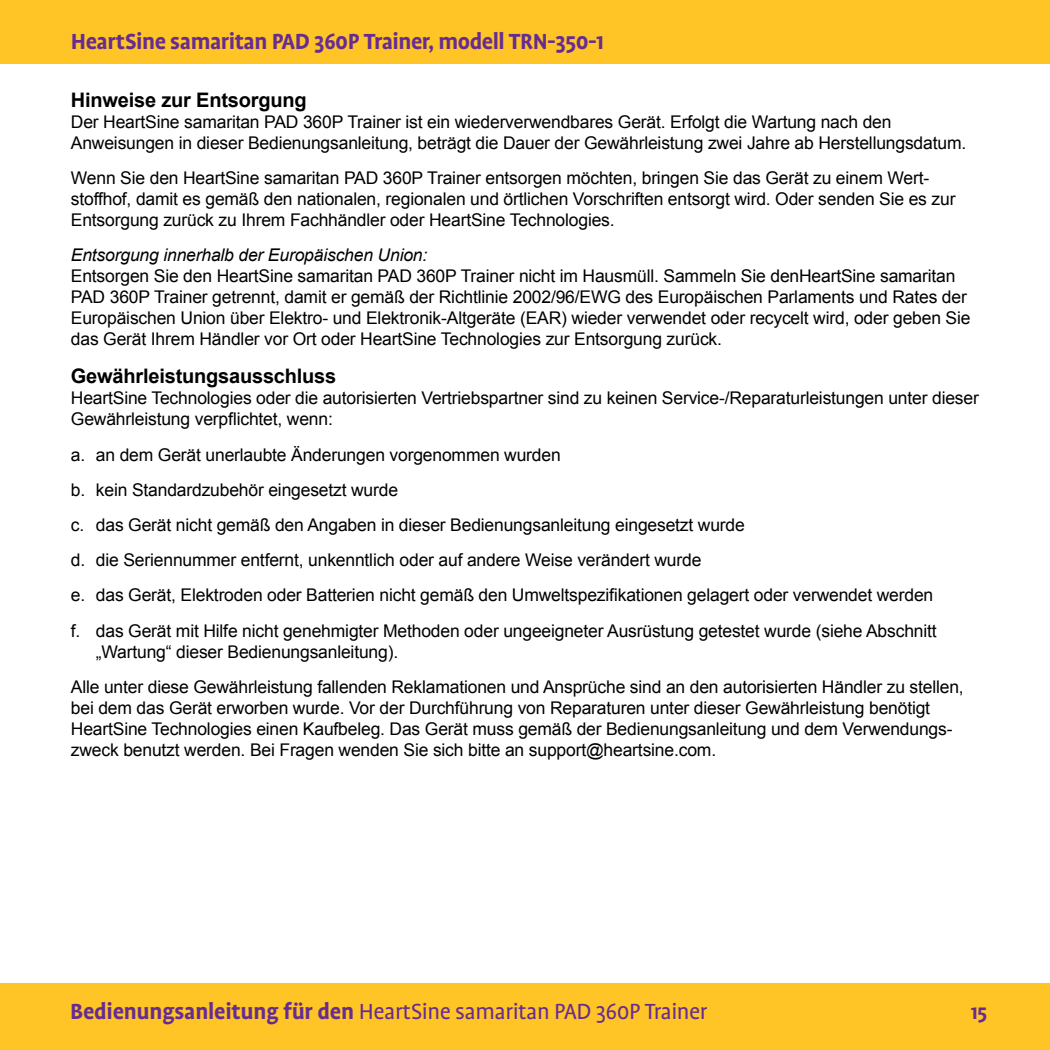
<style>
.page{position:relative;width:1050px;height:1050px;background:#fff}
.page>*{position:absolute;margin:0;border:0;box-sizing:border-box;transform-origin:0 0}
.t1{font:25px "Profile OT";letter-spacing:-.02em;color:#662d91}
.t2{font:700 25px "Profile OT";letter-spacing:-.02em;color:#662d91}
.t3{font:700 22.5px "Profile OT";color:#662d91}
.t4{font:700 20px "Arial";letter-spacing:-.01em;color:#000}
.t5{font:17.5px/21px "Arial";letter-spacing:-.01em;color:#000}
.t6{font:italic 17.5px "Arial";letter-spacing:-.01em;color:#000}
.s1{font-weight:700}
</style>
<div class="page">
<div style="left:0;top:982px;width:1049px;height:67px;background:#ffc425"></div>
<div style="left:0;top:0;width:1049px;height:64px;background:#ffc425"></div>
<h1 class="t2" style="left:71px;top:27px;width:534px">HeartSine samaritan PAD 360P Trainer, modell TRN-350-1</h1>
<p class="t4" style="left:71px;top:86px;width:237px">Hinweise zur Entsorgung</p>
<p class="t5" style="left:71px;top:111px;width:896px">Der HeartSine samaritan PAD 360P Trainer ist ein wiederverwendbares Gerät. Erfolgt die Wartung nach den<br>Anweisungen in dieser Bedienungsanleitung, beträgt die Dauer der Gewährleistung zwei Jahre ab Herstellungsdatum.</p>
<p class="t5" style="left:71px;top:167px;width:886px">Wenn Sie den HeartSine samaritan PAD 360P Trainer entsorgen möchten, bringen Sie das Gerät zu einem Wert&shy;stoffhof, damit es gemäß den nationalen, regionalen und örtlichen Vorschriften entsorgt wird. Oder senden Sie es zur<br>Entsorgung zurück zu Ihrem Fachhändler oder HeartSine Technologies.</p>
<p class="t6" style="left:71px;top:244px;width:358px">Entsorgung innerhalb der Europäischen Union:</p>
<p class="t5" style="left:71px;top:266px;width:901px">Entsorgen Sie den HeartSine samaritan PAD 360P Trainer nicht im Hausmüll. Sammeln Sie denHeartSine samaritan PAD 360P Trainer getrennt, damit er gemäß der Richtlinie 2002/96/EWG des Europäischen Parlaments und Rates der Europäischen Union über Elektro- und Elektronik-Altgeräte (EAR) wieder verwendet oder recycelt wird, oder geben Sie das Gerät Ihrem Händler vor Ort oder HeartSine Technologies zur Entsorgung zurück.</p>
<p class="t4" style="left:71px;top:363px;width:267px">Gewährleistungsausschluss</p>
<p class="t5" style="left:71px;top:388px;width:909px">HeartSine Technologies oder die autorisierten Vertriebspartner sind zu keinen Service-/Reparaturleistungen unter dieser<br>Gewährleistung verpflichtet, wenn:</p>
<p class="t5" style="left:71px;top:437px;width:867px;line-height:35.2px">a. an dem Gerät unerlaubte Änderungen vorgenommen wurden<br>b. kein Standardzubehör eingesetzt wurde<br>c. das Gerät nicht gemäß den Angaben in dieser Bedienungsanleitung eingesetzt wurde<br>d. die Seriennummer entfernt, unkenntlich oder auf andere Weise verändert wurde<br>e. das Gerät, Elektroden oder Batterien nicht gemäß den Umweltspezifikationen gelagert oder verwendet werden f. das Gerät mit Hilfe nicht genehmigter Methoden oder ungeeigneter Ausrüstung getestet wurde (siehe Abschnitt</p>
<p class="t5" style="left:71px;top:634px;width:894px;line-height:35.2px;text-indent:25px">„Wartung“ dieser Bedienungsanleitung).<br>Alle unter diese Gewährleistung fallenden Reklamationen und Ansprüche sind an den autorisierten Händler zu stellen,</p>
<p class="t5" style="left:71px;top:697px;width:883px">bei dem das Gerät erworben wurde. Vor der Durchführung von Reparaturen unter dieser Gewährleistung benötigt<br>HeartSine Technologies einen Kaufbeleg. Das Gerät muss gemäß der Bedienungsanleitung und dem Verwendungs&shy;zweck benutzt werden. Bei Fragen wenden Sie sich bitte an support@heartsine.com.</p>
<h1 class="t1" style="left:70px;top:998px;width:638px"><span class="s1">Bedienungsanleitung für den</span> HeartSine samaritan PAD 360P Trainer</h1>
<p class="t3" style="left:970px;top:1000px;width:18px">15</p>
</div>
